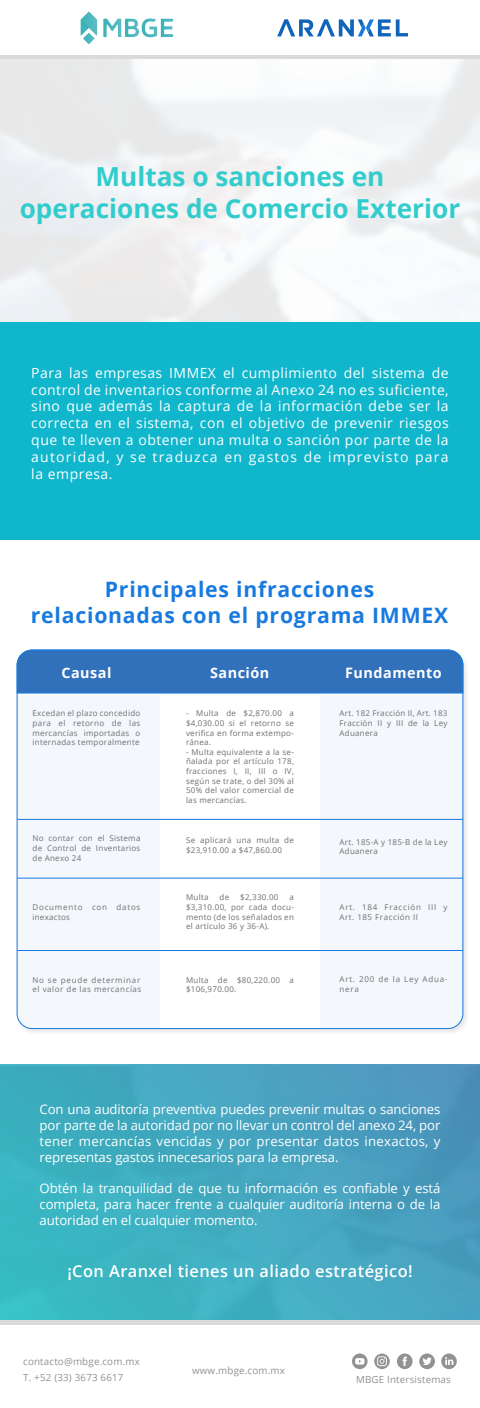
<style>
.page{position:relative;width:480px;height:1408px;background:#fff}
.page>*{position:absolute;margin:0;border:0;box-sizing:border-box;transform-origin:0 0}
.t1{font:700 26.2px/31.5px "Open Sans";color:#3cc;text-align:center}
.t2{font:700 21.2px/25.4px "Open Sans";letter-spacing:.035em;color:#187adf;text-align:center}
.t3{font:600 16.4px "Open Sans";letter-spacing:.025em;color:#fff}
.t4{font:700 14.4px "Open Sans";letter-spacing:.035em;color:#fff}
.t5{font:14px/16.8px "Open Sans";letter-spacing:.09em;color:#fff;text-align:justify}
.t6{font:13.2px/15.8px "Open Sans";letter-spacing:-.01em;color:#fff;text-align:justify}
.t7{font:9.76px/15.8px "Open Sans";letter-spacing:.02em;color:#929292}
.t8{font:8px/9.6px "Open Sans";letter-spacing:.035em;color:#706f6f;text-align:justify}
.t9{font:8px/9.6px "Open Sans";letter-spacing:.09em;color:#706f6f}
.t10{font:8px/9.6px "Open Sans";letter-spacing:.065em;color:#706f6f}
.t11{font:8px/9.6px "Open Sans";letter-spacing:.095em;color:#706f6f}
</style>
<div class="page">
<div style="left:0;top:1064px;width:480px;height:285px;background:linear-gradient(to right,#39b7c2,#4d9abf)"></div>
<div style="left:0;top:44px;width:480px;height:355px;background:linear-gradient(to right,#ebecee,#f7f9fa)"></div>
<div style="left:0;top:322px;width:480px;height:217px;background:#0fb6cc"></div>
<div style="left:0;top:0;width:480px;height:55px;background:#fff"></div>
<hr style="left:0;top:55px;width:480px;height:4px;background:#dadada">
<div style="left:0;top:1324px;width:480px;height:83px;background:#fff"></div>
<svg style="left:419px;top:1353px;width:16px;height:16px"></svg>
<svg style="left:397px;top:1353px;width:16px;height:16px"></svg>
<svg style="left:352px;top:1353px;width:16px;height:16px"></svg>
<svg style="left:374px;top:1353px;width:16px;height:16px"></svg>
<svg style="left:441px;top:1353px;width:16px;height:16px"></svg>
<hr style="left:0;top:1320px;width:480px;height:4px;background:#dadada">
<svg style="left:81px;top:12px;width:16px;height:32px"></svg>
<svg style="left:103px;top:18px;width:70px;height:19px"></svg>
<svg style="left:277px;top:19px;width:131px;height:17px"></svg>
<div style="left:17px;top:695px;width:142px;height:333px;background:#f4f8fd"></div>
<div style="left:321px;top:695px;width:142px;height:333px;background:#f4f8fd"></div>
<svg style="left:17px;top:649px;width:446px;height:44px;background:#3273be"></svg>
<hr style="left:17px;top:819px;width:446px;height:1px;background:#187adf">
<hr style="left:17px;top:878px;width:446px;height:1px;background:#187adf">
<hr style="left:17px;top:950px;width:446px;height:1px;background:#187adf">
<h1 class="t1" style="left:20px;top:160px;width:442px">Multas o sanciones en operaciones de Comercio Exterior</h1>
<p class="t5" style="left:31px;top:364px;width:419px">Para las empresas IMMEX el cumplimiento del sistema de control de inventarios conforme al Anexo 24 no es suficiente, sino que además la captura de la información debe ser la correcta en el sistema, con el objetivo de prevenir riesgos que te lleven a obtener una multa o sanción por parte de la autoridad, y se traduzca en gastos de imprevisto para la empresa.</p>
<h2 class="t2" style="left:31px;top:576px;width:419px">Principales infracciones relacionadas con el programa IMMEX</h2>
<h3 class="t4" style="left:61px;top:662px;width:52px">Causal</h3>
<p class="t8" style="left:33px;top:708px;width:109px">Excedan el plazo concedido para el retorno de las mercancías importadas o internadas temporalmente</p>
<h3 class="t4" style="left:210px;top:662px;width:61px">Sanción</h3>
<p class="t8" style="left:186px;top:708px;width:109px">- Multa de $2,870.00 a $4,030.00 si el retorno se verifica en forma extempo&shy;ránea.</p>
<p class="t8" style="left:186px;top:747px;width:109px">- Multa equivalente a la se&shy;ñalada por el artículo 178, fracciones I, II, III o IV, según se trate, o del 30% al 50% del valor comercial de las mercancías.</p>
<h3 class="t4" style="left:345px;top:662px;width:98px">Fundamento</h3>
<p class="t8" style="left:340px;top:708px;width:109px">Art. 182 Fracción II, Art. 183<br>Fracción II y III de la Ley Aduanera</p>
<p class="t8" style="left:33px;top:833px;width:109px">No contar con el Sistema de Control de Inventarios de Anexo 24</p>
<p class="t8" style="left:186px;top:835px;width:109px">Se aplicará una multa de $23,910.00 a $47,860.00</p>
<p class="t8" style="left:340px;top:836px;width:109px">Art. 185-A y 185-B de la Ley<br>Aduanera</p>
<p class="t11" style="left:33px;top:902px;width:109px">Documento con datos inexactos</p>
<p class="t10" style="left:33px;top:974px;width:110px">No se peude determinar el valor de las mercancías</p>
<p class="t8" style="left:186px;top:892px;width:24px">Multa</p>
<p class="t8" style="left:220px;top:892px;width:11px">de</p>
<p class="t8" style="left:240px;top:892px;width:40px">$2,330.00</p>
<p class="t8" style="left:186px;top:892px;width:109px;text-indent:104px">a $3,310.00, por cada docu&shy;mento (de los señalados en el artículo 36 y 36-A).</p>
<p class="t8" style="left:186px;top:974px;width:109px">Multa de $80,220.00 a $106,970.00.</p>
<p class="t9" style="left:340px;top:902px;width:109px">Art. 184 Fracción III y<br>Art. 185 Fracción II</p>
<p class="t9" style="left:340px;top:974px;width:109px">Art. 200 de la Ley Adua&shy;nera</p>
<p class="t6" style="left:40px;top:1101px;width:402px">Con una auditoría preventiva puedes prevenir multas o sanciones por parte de la autoridad por no llevar un control del anexo 24, por tener mercancías vencidas y por presentar datos inexactos, y representas gastos innecesarios para la empresa.</p>
<h3 class="t6" style="left:40px;top:1180px;width:402px">Obtén la tranquilidad de que tu información es confiable y está completa, para hacer frente a cualquier auditoría interna o de la autoridad en el cualquier momento.</h3>
<h3 class="t3" style="left:67px;top:1259px;width:347px">¡Con Aranxel tienes un aliado estratégico!</h3>
<p class="t7" style="left:23px;top:1352px;width:118px">contacto@mbge.com.mx<br>T. +52 (33) 3673 6617</p>
<p class="t7" style="left:192px;top:1362px;width:94px">www.mbge.com.mx</p>
<p class="t7" style="left:356px;top:1371px;width:96px">MBGE Intersistemas</p>
</div>
